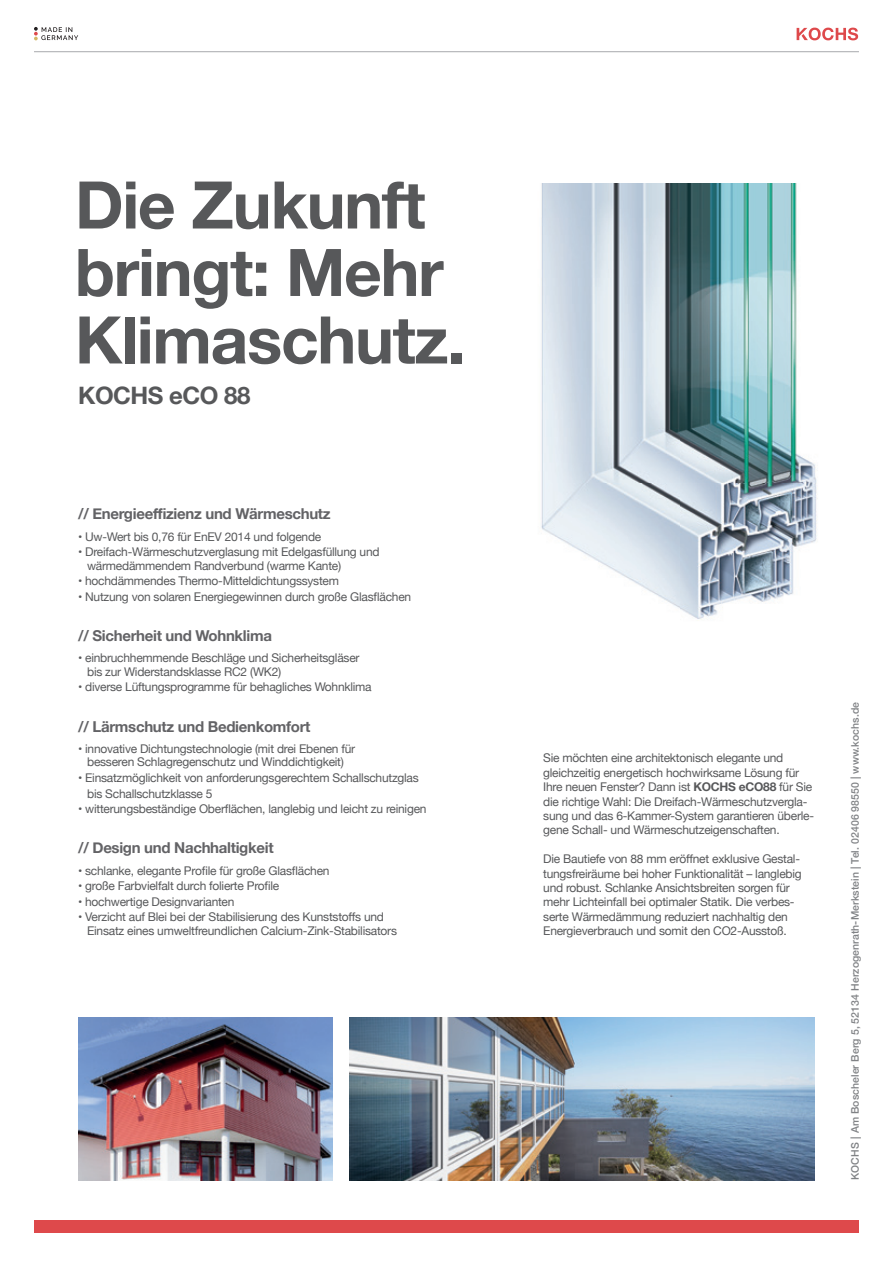
<style>
.page{position:relative;width:893px;height:1263px;background:#fff}
.page>*{position:absolute;margin:0;border:0;box-sizing:border-box;transform-origin:0 0}
.t1{font:700 65.7px/67.5px "Helvetica Neue";letter-spacing:-.02em;color:#57585a}
.t2{font:700 24px "Helvetica Neue";letter-spacing:-.02em;color:#57585a}
.t3{font:700 15px "Helvetica Neue";letter-spacing:-.02em;color:#636366}
.t4{font:12px/14.4px "Helvetica Neue";letter-spacing:-.02em;color:#57585a}
.t5{font:500 10.5px "Helvetica Neue";letter-spacing:.005em;color:#808285}
.s1{font-weight:700}
</style>
<div class="page">
<img style="left:350px;top:1018px;width:465px;height:162px">
<img style="left:78px;top:1018px;width:255px;height:162px">
<div style="left:34px;top:1220px;width:825px;height:13px;background:#de494b"></div>
<svg style="left:797px;top:28px;width:61px;height:12px"></svg>
<hr style="left:34px;top:51px;width:825px;height:1px;background:#a8a9ad">
<img style="left:541px;top:184px;width:277px;height:436px">
<svg style="left:34px;top:27px;width:44px;height:13px"></svg>
<h1 class="t1" style="left:75px;top:173px;width:392px">Die Zukunft bringt: Mehr<br>Klimaschutz.</h1>
<h2 class="t2" style="left:78px;top:377px;width:174px">KOCHS eCO 88</h2>
<p class="t3" style="left:78px;top:501px;width:254px">// Energieeffizienz und Wärmeschutz</p>
<p class="t4" style="left:78px;top:530px;width:245px">• Uw-Wert bis 0,76 für EnEV 2014 und folgende</p>
<p class="t4" style="left:87px;top:546px;width:294px;line-height:13.5px;text-indent:-9px">• Dreifach-Wärmeschutzverglasung mit Edelgasfüllung und wärmedämmendem Randverbund (warme Kante)</p>
<p class="t4" style="left:78px;top:574px;width:262px">• hochdämmendes Thermo-Mitteldichtungssystem</p>
<p class="t4" style="left:78px;top:590px;width:335px">• Nutzung von solaren Energiegewinnen durch große Glasflächen</p>
<p class="t3" style="left:78px;top:624px;width:195px">// Sicherheit und Wohnklima</p>
<p class="t4" style="left:87px;top:652px;width:274px;line-height:13.5px;text-indent:-9px">• einbruchhemmende Beschläge und Sicherheitsgläser bis zur Widerstandsklasse RC2 (WK2)</p>
<p class="t4" style="left:78px;top:681px;width:295px">• diverse Lüftungsprogramme für behagliches Wohnklima</p>
<p class="t3" style="left:78px;top:714px;width:234px">// Lärmschutz und Bedienkomfort</p>
<p class="t4" style="left:78px;top:742px;width:279px;line-height:13.5px;text-align:center">• innovative Dichtungstechnologie (mit drei Ebenen für besseren Schlagregenschutz und Winddichtigkeit)</p>
<p class="t4" style="left:87px;top:770px;width:333px;line-height:15.6px;text-indent:-9px">• Einsatzmöglichkeit von anforderungsgerechtem Schallschutzglas bis Schallschutzklasse 5</p>
<p class="t4" style="left:78px;top:802px;width:350px">• witterungsbeständige Oberflächen, langlebig und leicht zu reinigen</p>
<p class="t3" style="left:78px;top:836px;width:197px">// Design und Nachhaltigkeit</p>
<p class="t4" style="left:78px;top:864px;width:253px">• schlanke, elegante Profile für große Glasflächen</p>
<p class="t4" style="left:78px;top:879px;width:203px">• große Farbvielfalt durch folierte Profile</p>
<p class="t4" style="left:78px;top:895px;width:158px">• hochwertige Designvarianten</p>
<p class="t4" style="left:87px;top:911px;width:311px;line-height:13.5px;text-indent:-9px">• Verzicht auf Blei bei der Stabilisierung des Kunststoffs und<br>Einsatz eines umweltfreundlichen Calcium-Zink-Stabilisators</p>
<p class="t4" style="left:543px;top:752px;width:272px">Sie möchten eine architektonisch elegante und gleichzeitig energetisch hochwirksame Lösung für Ihre neuen Fenster? Dann ist <span class="s1">KOCHS eCO88</span> für Sie die richtige Wahl: Die Dreifach-Wärmeschutzvergla&shy;sung und das 6-Kammer-System garantieren überle&shy;gene Schall- und Wärmeschutzeigenschaften.</p>
<p class="t4" style="left:543px;top:852px;width:260px">Die Bautiefe von 88 mm eröffnet exklusive Gestal&shy;tungsfreiräume bei hoher Funk tio nalität – langlebig und robust. Schlanke Ansichtsbreiten sorgen für mehr Lichteinfall bei optimaler Statik. Die verbes&shy;serte Wärmedämmung reduziert nachhaltig den Energieverbrauch und somit den CO2-Ausstoß.</p>
<p class="t5" style="left:847px;top:1180px;width:480px;rotate:-90deg">KOCHS | Am Boscheler Berg 5, 52134 Herzogenrath-Merkstein | Tel. 02406 98550 | www.kochs.de</p>
</div>
